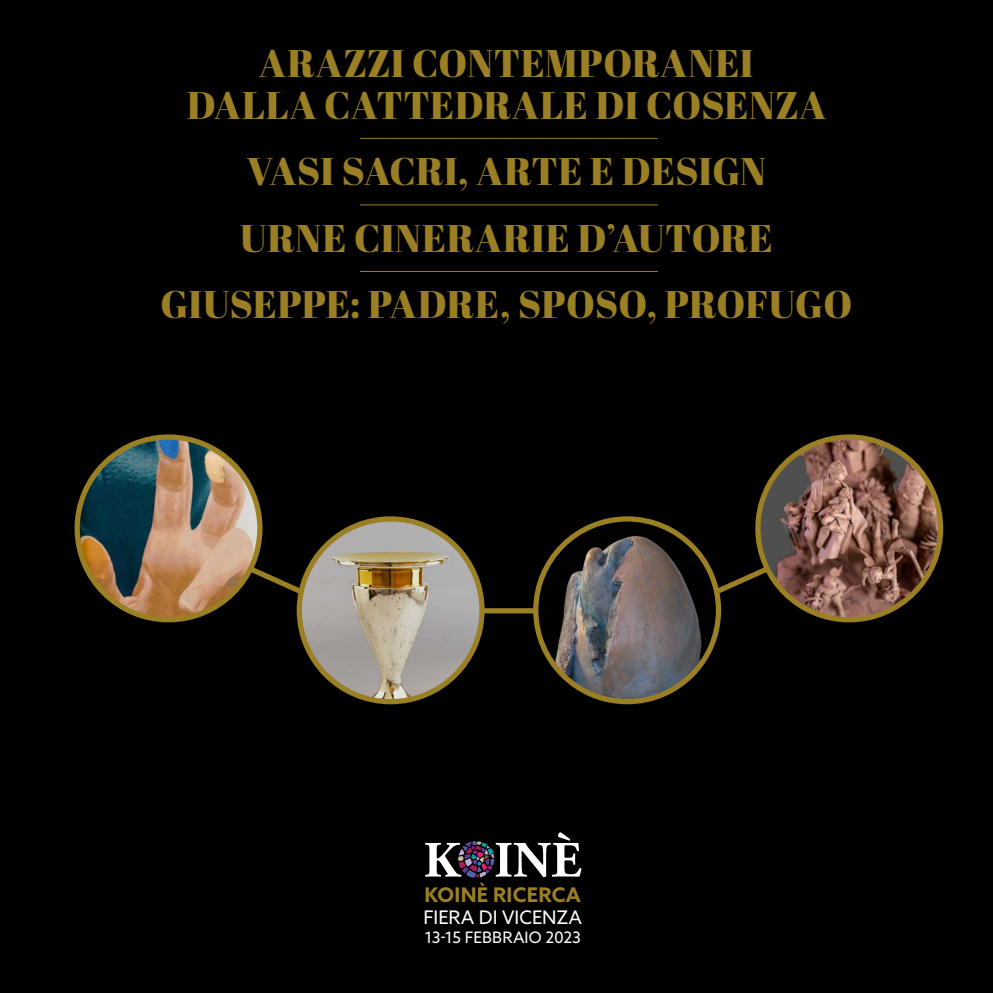
<style>
.page{position:relative;width:993px;height:993px;background:#fff}
.page>*{position:absolute;margin:0;border:0;box-sizing:border-box;transform-origin:0 0}
.t1{font:38.5px/66.5px "Abril Fatface";letter-spacing:.01em;color:#9a7f24;text-align:center}
.t2{font:700 20.12px "Azo Sans";letter-spacing:.02em;color:#9a7f24}
.t3{font:18.72px "Azo Sans";letter-spacing:.005em;color:#fff}
.t4{font:15.75px "Azo Sans";color:#fff}
</style>
<div class="page">
<div style="left:0;top:0;width:992px;height:992px;background:#000"></div>
<svg style="left:425px;top:832px;width:156px;height:46px"></svg>
<hr style="left:360px;top:138px;width:297px;height:1px;background:#9a7f24">
<hr style="left:360px;top:204px;width:297px;height:1px;background:#9a7f24">
<hr style="left:360px;top:271px;width:297px;height:1px;background:#9a7f24">
<svg style="left:228px;top:554px;width:90px;height:47px"></svg>
<svg style="left:718px;top:556px;width:71px;height:45px"></svg>
<div style="left:319px;top:608px;width:382px;height:5px;background:#9a7f24"></div>
<img style="left:77px;top:437px;width:183px;height:182px;border-radius:91px">
<div style="left:75px;top:434px;width:187px;height:188px;border:5px solid #9a7f24;border-radius:50%"></div>
<img style="left:535px;top:528px;width:183px;height:173px">
<div style="left:533px;top:516px;width:188px;height:188px;border:5px solid #9a7f24;border-radius:50%"></div>
<img style="left:757px;top:437px;width:183px;height:182px;border-radius:91px">
<div style="left:755px;top:434px;width:187px;height:188px;border:5px solid #9a7f24;border-radius:50%"></div>
<img style="left:299px;top:519px;width:183px;height:182px;border-radius:91px">
<div style="left:296px;top:516px;width:188px;height:188px;border:5px solid #9a7f24;border-radius:50%"></div>
<p class="t1" style="left:187px;top:41px;width:640px;line-height:42px">ARAZZI CONTEMPORANEI<br>DALLA CATTEDRALE DI COSENZA</p>
<p class="t1" style="left:161px;top:137px;width:692px">VASI SACRI, ARTE E DESIGN<br>URNE CINERARIE D’AUTORE<br>GIUSEPPE: PADRE, SPOSO, PROFUGO</p>
<p class="t2" style="left:424px;top:881px;width:158px">KOINÈ RICERCA</p>
<p class="t3" style="left:423px;top:905px;width:160px">FIERA DI VICENZA</p>
<p class="t4" style="left:424px;top:927px;width:158px">13-15 FEBBRAIO 2023</p>
</div>
